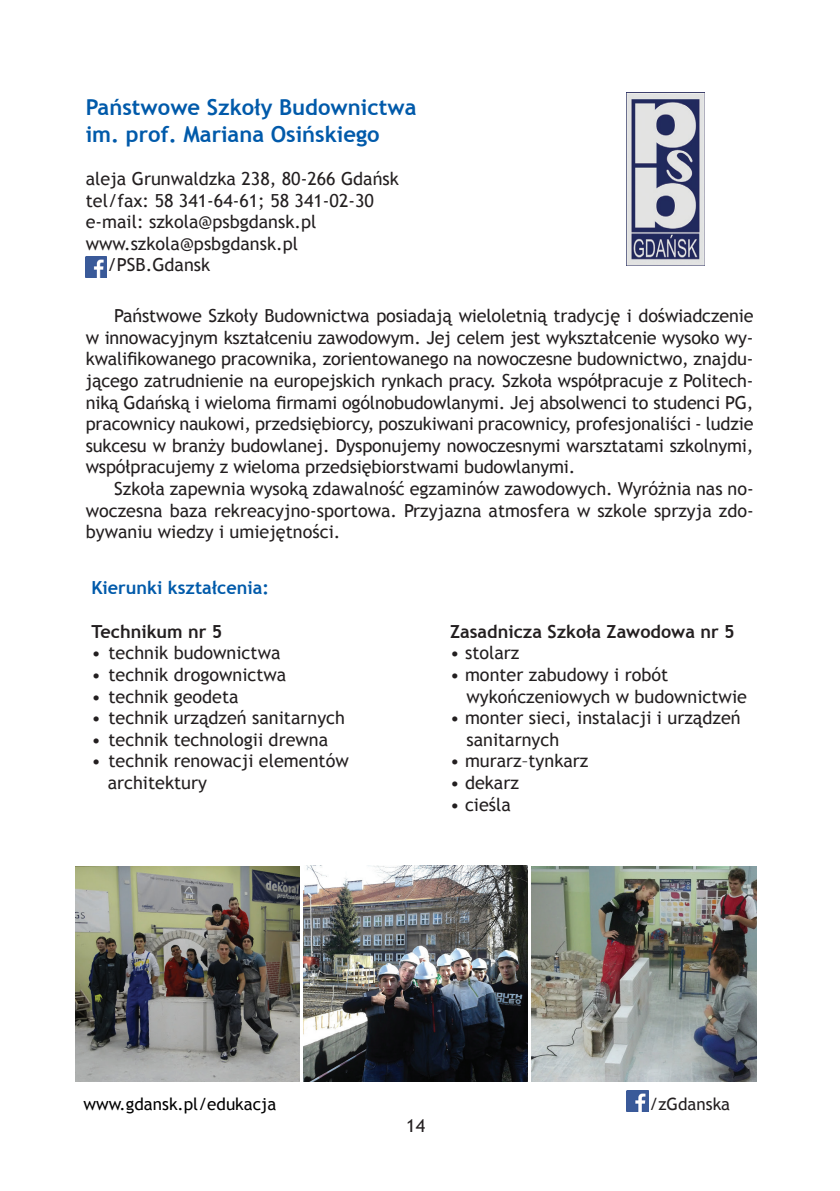
<style>
.page{position:relative;width:840px;height:1191px;background:#fff}
.page>*{position:absolute;margin:0;border:0;box-sizing:border-box;transform-origin:0 0}
.t1{font:700 22px/26.4px "Trebuchet MS";color:#015aaa}
.t2{font:18px/21.6px "Trebuchet MS";color:#231f20}
.t3{font:700 18px "Trebuchet MS";color:#231f20}
.t4{font:700 18px "Trebuchet MS";color:#015aaa}
.t5{font:17px "Trebuchet MS";color:#000}
.t6{font:17px "Trebuchet MS";color:#231f20}
</style>
<div class="page">
<img style="left:626px;top:92px;width:77px;height:173px">
<img style="left:75px;top:866px;width:224px;height:215px">
<img style="left:303px;top:865px;width:224px;height:216px">
<img style="left:531px;top:866px;width:225px;height:215px">
<img style="left:626px;top:1090px;width:21px;height:21px">
<img style="left:85px;top:256px;width:22px;height:22px">
<p class="t1" style="left:86px;top:94px;width:332px">Państwowe Szkoły Budownictwa im. prof. Mariana Osińskiego</p>
<p class="t2" style="left:86px;top:168px;width:314px">aleja Grunwaldzka 238, 80-266 Gdańsk</p>
<p class="t2" style="left:86px;top:190px;width:289px">tel/fax: 58 341-64-61; 58 341-02-30</p>
<p class="t2" style="left:86px;top:211px;width:232px">e-mail: szkola@psbgdansk.pl</p>
<p class="t2" style="left:86px;top:233px;width:214px">www.szkola@psbgdansk.pl</p>
<p class="t2" style="left:107px;top:254px;width:104px">/PSB.Gdansk</p>
<p class="t2" style="left:86px;top:305px;width:669px;text-align:justify;text-indent:28px">Państwowe Szkoły Budownictwa posiadają wieloletnią tradycję i doświadczenie w innowacyjnym kształceniu zawodowym. Jej celem jest wykształcenie wysoko wy&shy;kwalifikowanego pracownika, zorientowanego na nowoczesne budownictwo, znajdu&shy;jącego zatrudnienie na europejskich rynkach pracy. Szkoła współpracuje z Politech&shy;niką Gdańską i wieloma firmami ogólnobudowlanymi. Jej absolwenci to studenci PG, pracownicy naukowi, przedsiębiorcy, poszukiwani pracownicy, profesjonaliści - ludzie sukcesu w branży budowlanej. Dysponujemy nowoczesnymi warsztatami szkolnymi, współpracujemy z wieloma przedsiębiorstwami budowlanymi.</p>
<p class="t2" style="left:86px;top:478px;width:669px;text-align:justify;text-indent:28px">Szkoła zapewnia wysoką zdawalność egzaminów zawodowych. Wyróżnia nas no&shy;woczesna baza rekreacyjno-sportowa. Przyjazna atmosfera w szkole sprzyja zdo&shy;bywaniu wiedzy i umiejętności.</p>
<p class="t4" style="left:91px;top:577px;width:179px">Kierunki kształcenia:</p>
<p class="t3" style="left:91px;top:620px;width:132px">Technikum nr 5</p>
<p class="t2" style="left:91px;top:642px;width:190px">• technik budownictwa</p>
<p class="t2" style="left:91px;top:664px;width:196px">• technik drogownictwa</p>
<p class="t2" style="left:91px;top:685px;width:149px">• technik geodeta</p>
<p class="t2" style="left:91px;top:707px;width:255px">• technik urządzeń sanitarnych</p>
<p class="t2" style="left:91px;top:729px;width:238px">• technik technologii drewna</p>
<p class="t2" style="left:108px;top:750px;width:242px;text-indent:-16px">• technik renowacji elementów architektury</p>
<p class="t3" style="left:450px;top:620px;width:286px">Zasadnicza Szkoła Zawodowa nr 5</p>
<p class="t2" style="left:450px;top:642px;width:71px">• stolarz</p>
<p class="t2" style="left:466px;top:664px;width:282px;text-indent:-16px">• monter zabudowy i robót wykończeniowych w budownictwie</p>
<p class="t2" style="left:466px;top:707px;width:275px;text-indent:-16px">• monter sieci, instalacji i urządzeń sanitarnych</p>
<p class="t2" style="left:450px;top:750px;width:140px">• murarz–tynkarz</p>
<p class="t2" style="left:450px;top:772px;width:70px">• dekarz</p>
<p class="t2" style="left:450px;top:793px;width:62px">• cieśla</p>
<p class="t5" style="left:83px;top:1094px;width:194px">www.gdansk.pl/edukacja</p>
<p class="t6" style="left:649px;top:1094px;width:82px">/zGdanska</p>
<p class="t2" style="left:406px;top:1115px;width:20px">14</p>
</div>
